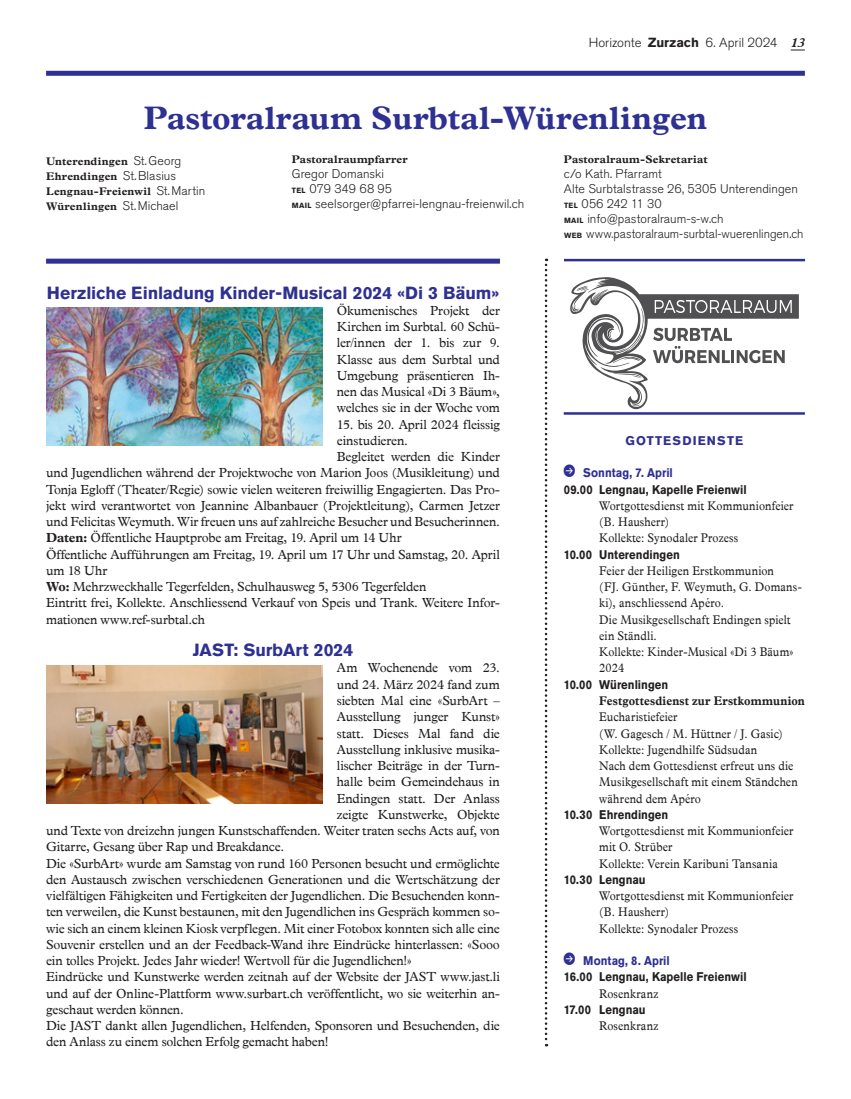
<style>
.page{position:relative;width:851px;height:1099px;background:#fff}
.page>*{position:absolute;margin:0;border:0;box-sizing:border-box;transform-origin:0 0}
.t1{font:700 32.5px "Plantin MT Pro";color:#2e3092}
.subheadline-1{font:700 17.5px "Akzidenz Grotesk Pro";letter-spacing:-.005em;color:#2e3092}
.paragraphBlockCenter{font:13.12px/16.2px "Plantin MT Pro";letter-spacing:-.01em;color:#231f20;text-align:justify}
.t2{font:300 13.12px "Akzidenz Grotesk Pro";color:#231f20}
.paragraph{font:12.5px/16.2px "Plantin MT Pro";letter-spacing:.01em;color:#231f20;scale:.9 1}
.Adresse_mit_Label{font:300 12.5px "Akzidenz Grotesk Pro";color:#231f20}
.subheadline{font:700 12.5px "Akzidenz Grotesk Pro";letter-spacing:.005em;color:#231f20;scale:.9 1}
.Adresse_Text{font:300 12.5px "Akzidenz Grotesk Pro";letter-spacing:.005em;color:#231f20}
.t3{font:700 12.5px "Akzidenz Grotesk Pro";letter-spacing:.01em;color:#2e3092;scale:.9 1}
.t4{font:700 12.5px "Akzidenz Grotesk Pro";letter-spacing:.09em;color:#2e3092}
.Ortschaften_Patrozin{font:700 11px "Plantin MT Pro";letter-spacing:.015em;color:#231f20}
.Adresse_Titel{font:700 11px "Plantin MT Pro";letter-spacing:.02em;color:#231f20}
.s1{font-weight:700}
.s2{font-family:"Plantin MT Pro";font-weight:700;font-style:italic}
.s3{font-family:"Akzidenz Grotesk Pro";font-weight:300;font-size:12.5px}
.s4{font-weight:700;font-size:7.5px}
</style>
<div class="page">
<svg style="left:790px;top:50px;width:14px;height:1px"></svg>
<svg style="left:544px;top:258px;width:3px;height:788px"></svg>
<img style="left:46px;top:308px;width:276px;height:138px">
<img style="left:46px;top:665px;width:276px;height:138px">
<div style="left:46px;top:259px;width:454px;height:5px;background:#2e3092"></div>
<hr style="left:563px;top:412px;width:241px;height:2px;background:#2e3092">
<div style="left:46px;top:71px;width:758px;height:5px;background:#2e3092"></div>
<hr style="left:564px;top:259px;width:241px;height:2px;background:#2e3092">
<svg style="left:570px;top:277px;width:228px;height:132px"></svg>
<p class="t2" style="left:588px;top:34px;width:218px">Horizonte <span class="s1">Zurzach</span> 6. April 2024 <span class="s2">13</span></p>
<p class="t1" style="left:144px;top:99px;width:565px">Pastoralraum Surbtal-Würenlingen</p>
<p class="Ortschaften_Patrozin" style="left:46px;top:154px;width:137px">Unterendingen <span class="s3">St.Georg</span></p>
<p class="Ortschaften_Patrozin" style="left:46px;top:169px;width:132px">Ehrendingen <span class="s3">St.Blasius</span></p>
<p class="Ortschaften_Patrozin" style="left:46px;top:184px;width:161px">Lengnau-Freienwil <span class="s3">St.Martin</span></p>
<p class="Ortschaften_Patrozin" style="left:46px;top:199px;width:134px">Würenlingen <span class="s3">St.Michael</span></p>
<p class="Adresse_Titel" style="left:564px;top:153px;width:145px">Pastoralraum-Sekretariat</p>
<p class="Adresse_Text" style="left:564px;top:165px;width:99px">c/o Kath. Pfarramt</p>
<p class="Adresse_Text" style="left:564px;top:180px;width:235px">Alte Surbtalstrasse 26, 5305 Unterendingen</p>
<p class="Adresse_mit_Label" style="left:564px;top:195px;width:99px"><span class="s4">TEL</span> 056 242 11 30</p>
<p class="Adresse_mit_Label" style="left:564px;top:210px;width:161px"><span class="s4">MAIL</span> info@pastoralraum-s-w.ch</p>
<p class="Adresse_mit_Label" style="left:564px;top:225px;width:241px"><span class="s4">WEB</span> www.pastoralraum-surbtal-wuerenlingen.ch</p>
<p class="Adresse_Titel" style="left:292px;top:153px;width:117px">Pastoralraumpfarrer</p>
<p class="Adresse_Text" style="left:292px;top:165px;width:94px">Gregor Domanski</p>
<p class="Adresse_mit_Label" style="left:292px;top:180px;width:102px"><span class="s4">TEL</span> 079 349 68 95</p>
<p class="Adresse_mit_Label" style="left:292px;top:195px;width:234px"><span class="s4">MAIL</span> seelsorger@pfarrei-lengnau-freienwil.ch</p>
<p class="subheadline-1" style="left:47px;top:281px;width:453px">Herzliche Einladung Kinder-Musical 2024 «Di 3 Bäum»</p>
<p class="paragraphBlockCenter" style="left:337px;top:302px;width:165px">Ökumenisches Projekt der Kirchen im Surbtal. 60 Schü&shy;ler/innen der 1. bis zur 9.<br>Klasse aus dem Surbtal und Umgebung präsentieren Ih&shy;nen das Musical «Di 3 Bäum», welches sie in der Woche vom</p>
<p class="paragraphBlockCenter" style="left:337px;top:416px;width:164px">15. bis 20. April 2024 fleissig einstudieren.</p>
<p class="paragraphBlockCenter" style="left:46px;top:448px;width:455px;text-indent:291px">Begleitet werden die Kinder und Jugendlichen während der Projektwoche von Marion Joos (Musikleitung) und Tonja Egloff (Theater/Regie) sowie vielen weiteren freiwillig Engagierten. Das Pro&shy;jekt wird verantwortet von Jeannine Albanbauer (Projektleitung), Carmen Jetzer und Felicitas Weymuth. Wir freuen uns auf zahlreiche Besucher und Besucherinnen.</p>
<p class="paragraphBlockCenter" style="left:46px;top:530px;width:357px"><span class="s1">Daten:</span> Öffentliche Hauptprobe am Freitag, 19. April um 14 Uhr</p>
<p class="paragraphBlockCenter" style="left:46px;top:546px;width:455px">Öffentliche Aufführungen am Freitag, 19. April um 17 Uhr und Samstag, 20. April um 18 Uhr</p>
<p class="paragraphBlockCenter" style="left:46px;top:578px;width:382px"><span class="s1">Wo:</span> Mehrzweckhalle Tegerfelden, Schulhausweg 5, 5306 Tegerfelden</p>
<p class="paragraphBlockCenter" style="left:46px;top:595px;width:455px">Eintritt frei, Kollekte. Anschliessend Verkauf von Speis und Trank. Weitere Infor&shy;mationen www.ref-surbtal.ch</p>
<p class="subheadline-1" style="left:193px;top:638px;width:162px">JAST: SurbArt 2024</p>
<p class="paragraphBlockCenter" style="left:337px;top:660px;width:164px">Am Wochenende vom 23.</p>
<p class="paragraphBlockCenter" style="left:337px;top:676px;width:164px">und 24. März 2024 fand zum</p>
<p class="paragraphBlockCenter" style="left:337px;top:692px;width:165px">siebten Mal eine «SurbArt –</p>
<p class="paragraphBlockCenter" style="left:337px;top:708px;width:165px">Ausstellung junger Kunst»</p>
<p class="paragraphBlockCenter" style="left:337px;top:725px;width:165px">statt. Dieses Mal fand die</p>
<p class="paragraphBlockCenter" style="left:337px;top:741px;width:164px">Ausstellung inklusive musika-</p>
<p class="paragraphBlockCenter" style="left:337px;top:757px;width:164px">lischer Beiträge in der Turn-</p>
<p class="paragraphBlockCenter" style="left:337px;top:773px;width:164px">halle beim Gemeindehaus in</p>
<p class="paragraphBlockCenter" style="left:337px;top:790px;width:165px">Endingen statt. Der Anlass</p>
<p class="paragraphBlockCenter" style="left:337px;top:806px;width:164px">zeigte Kunstwerke, Objekte</p>
<p class="paragraphBlockCenter" style="left:46px;top:822px;width:455px">und Texte von dreizehn jungen Kunstschaffenden. Weiter traten sechs Acts auf, von</p>
<p class="paragraphBlockCenter" style="left:46px;top:838px;width:240px">Gitarre, Gesang über Rap und Breakdance.</p>
<p class="paragraphBlockCenter" style="left:46px;top:855px;width:455px">Die «SurbArt» wurde am Samstag von rund 160 Personen besucht und ermöglichte den Austausch zwischen verschiedenen Generationen und die Wertschätzung der vielfältigen Fähigkeiten und Fertigkeiten der Jugendlichen. Die Besuchenden konn&shy;ten verweilen, die Kunst bestaunen, mit den Jugendlichen ins Gespräch kommen so&shy;wie sich an einem kleinen Kiosk verpflegen. Mit einer Fotobox konnten sich alle eine Souvenir erstellen und an der Feedback-Wand ihre Eindrücke hinterlassen: «Sooo ein tolles Projekt. Jedes Jahr wieder! Wertvoll für die Jugendlichen!»</p>
<p class="paragraphBlockCenter" style="left:46px;top:968px;width:455px">Eindrücke und Kunstwerke werden zeitnah auf der Website der JAST www.jast.li und auf der Online-Plattform www.surbart.ch veröffentlicht, wo sie weiterhin an&shy;geschaut werden können.</p>
<p class="paragraphBlockCenter" style="left:46px;top:1017px;width:455px">Die JAST dankt allen Jugendlichen, Helfenden, Sponsoren und Besuchenden, die den Anlass zu einem solchen Erfolg gemacht haben!</p>
<p class="t4" style="left:625px;top:432px;width:119px">GOTTESDIENSTE</p>
<p class="t3" style="left:583px;top:465px;width:101px">Sonntag, 7. April</p>
<p class="subheadline" style="left:563px;top:481px;width:205px">09.00 Lengnau, Kapelle Freienwil</p>
<p class="paragraph" style="left:599px;top:497px;width:217px">Wortgottesdienst mit Kommunionfeier (B. Hausherr)<br>Kollekte: Synodaler Prozess</p>
<p class="subheadline" style="left:563px;top:546px;width:130px">10.00 Unterendingen</p>
<p class="paragraph" style="left:599px;top:562px;width:226px">Feier der Heiligen Erstkommunion<br>(FJ. Günther, F. Weymuth, G. Domans&shy;ki), anschliessend Apéro.<br>Die Musikgesellschaft Endingen spielt ein Ständli.<br>Kollekte: Kinder-Musical «Di 3 Bäum»<br>2024</p>
<p class="subheadline" style="left:563px;top:676px;width:118px">10.00 Würenlingen</p>
<p class="paragraph" style="left:599px;top:692px;width:230px"><span class="s1">Festgottesdienst zur Erstkommunion<br></span>Eucharistiefeier<br>(W. Gagesch / M. Hüttner / J. Gasic)<br>Kollekte: Jugendhilfe Südsudan<br>Nach dem Gottesdienst erfreut uns die<br>Musikgesellschaft mit einem Ständchen während dem Apéro</p>
<p class="subheadline" style="left:563px;top:806px;width:118px">10.30 Ehrendingen</p>
<p class="paragraph" style="left:599px;top:822px;width:217px">Wortgottesdienst mit Kommunionfeier mit O. Strüber<br>Kollekte: Verein Karibuni Tansania</p>
<p class="subheadline" style="left:563px;top:871px;width:93px">10.30 Lengnau</p>
<p class="paragraph" style="left:599px;top:887px;width:217px">Wortgottesdienst mit Kommunionfeier (B. Hausherr)<br>Kollekte: Synodaler Prozess</p>
<p class="t3" style="left:583px;top:952px;width:98px">Montag, 8. April</p>
<p class="subheadline" style="left:563px;top:968px;width:205px">16.00 Lengnau, Kapelle Freienwil</p>
<p class="paragraph" style="left:599px;top:985px;width:67px">Rosenkranz</p>
<p class="subheadline" style="left:563px;top:1001px;width:93px">17.00 Lengnau</p>
<p class="paragraph" style="left:599px;top:1017px;width:67px">Rosenkranz</p>
</div>
